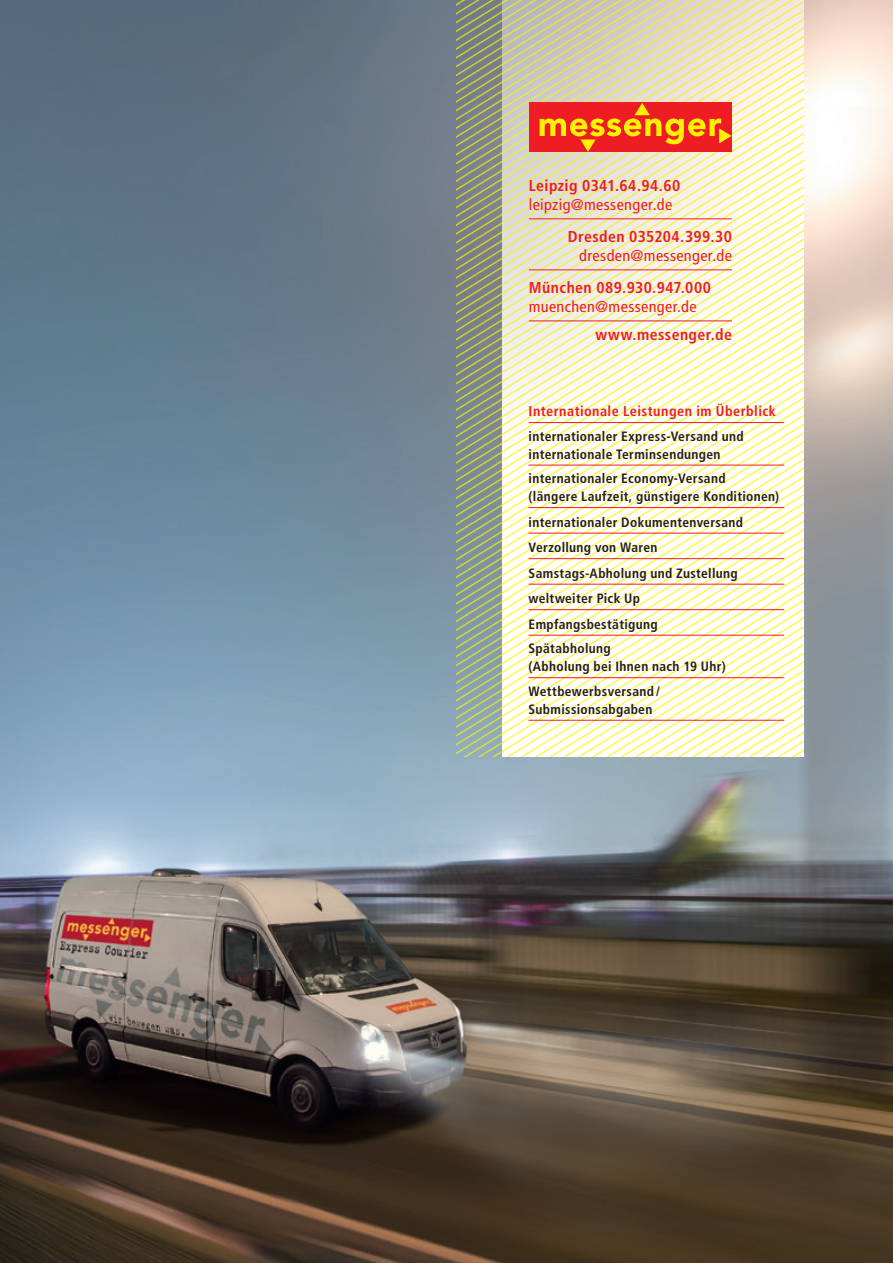
<style>
.page{position:relative;width:893px;height:1263px;background:#fff}
.page>*{position:absolute;margin:0;border:0;box-sizing:border-box;transform-origin:0 0}
.t1{font:700 condensed 15.75px "Frutiger LT Std";letter-spacing:.025em;color:#ee1d23}
.t2{font:condensed 15.75px "Frutiger LT Std";letter-spacing:.025em;color:#ee1d23}
.t3{font:700 condensed 14.25px "Frutiger LT Std";letter-spacing:.03em;color:#ee1d23}
.t4{font:700 condensed 13.5px/25.3px "Frutiger LT Std";letter-spacing:.025em;color:#231f20}
</style>
<div class="page">
<img style="left:0;top:0;width:893px;height:1263px">
<svg style="left:456px;top:152px;width:348px;height:81px"></svg>
<svg style="left:456px;top:233px;width:348px;height:282px"></svg>
<svg style="left:456px;top:515px;width:348px;height:114px"></svg>
<svg style="left:456px;top:629px;width:348px;height:127px"></svg>
<svg style="left:456px;top:0;width:348px;height:152px"></svg>
<hr style="left:529px;top:465px;width:255px;height:1px;background:#ee1d23">
<hr style="left:529px;top:507px;width:255px;height:1px;background:#ee1d23">
<hr style="left:529px;top:533px;width:255px;height:1px;background:#ee1d23">
<hr style="left:529px;top:558px;width:255px;height:1px;background:#ee1d23">
<hr style="left:529px;top:584px;width:255px;height:1px;background:#ee1d23">
<hr style="left:529px;top:609px;width:255px;height:1px;background:#ee1d23">
<hr style="left:529px;top:635px;width:255px;height:1px;background:#ee1d23">
<hr style="left:529px;top:677px;width:255px;height:1px;background:#ee1d23">
<hr style="left:529px;top:720px;width:255px;height:1px;background:#ee1d23">
<hr style="left:529px;top:422px;width:255px;height:1px;background:#ee1d23">
<hr style="left:529px;top:218px;width:203px;height:1px;background:#ee1d23">
<hr style="left:529px;top:269px;width:203px;height:1px;background:#ee1d23">
<hr style="left:529px;top:320px;width:203px;height:1px;background:#ee1d23">
<p class="t1" style="left:529px;top:176px;width:153px">Leipzig 0341.64.94.60</p>
<p class="t2" style="left:529px;top:196px;width:145px">leipzig@messenger.de</p>
<p class="t1" style="left:568px;top:227px;width:166px">Dresden 035204.399.30</p>
<p class="t2" style="left:579px;top:247px;width:154px">dresden@messenger.de</p>
<p class="t1" style="left:529px;top:278px;width:184px">München 089.930.947.000</p>
<p class="t2" style="left:529px;top:298px;width:169px">muenchen@messenger.de</p>
<p class="t1" style="left:595px;top:325px;width:138px">www.messenger.de</p>
<p class="t3" style="left:529px;top:403px;width:249px">Internationale Leistungen im Überblick</p>
<p class="t4" style="left:529px;top:427px;width:217px;line-height:18px">internationaler Express-Versand und internationale Terminsendungen</p>
<p class="t4" style="left:529px;top:470px;width:252px;line-height:18px">internationaler Economy-Versand<br>(längere Laufzeit, günstigere Konditionen)</p>
<p class="t4" style="left:529px;top:509px;width:216px">internationaler Dokumentenversand<br>Verzollung von Waren<br>Samstags-Abholung und Zustellung weltweiter Pick Up<br>Empfangsbestätigung<br>Spätabholung</p>
<p class="t4" style="left:529px;top:654px;width:199px;line-height:24.5px">(Abholung bei Ihnen nach 19 Uhr)<br>Wettbewerbsversand /</p>
<p class="t4" style="left:529px;top:696px;width:125px">Submissionsabgaben</p>
</div>
